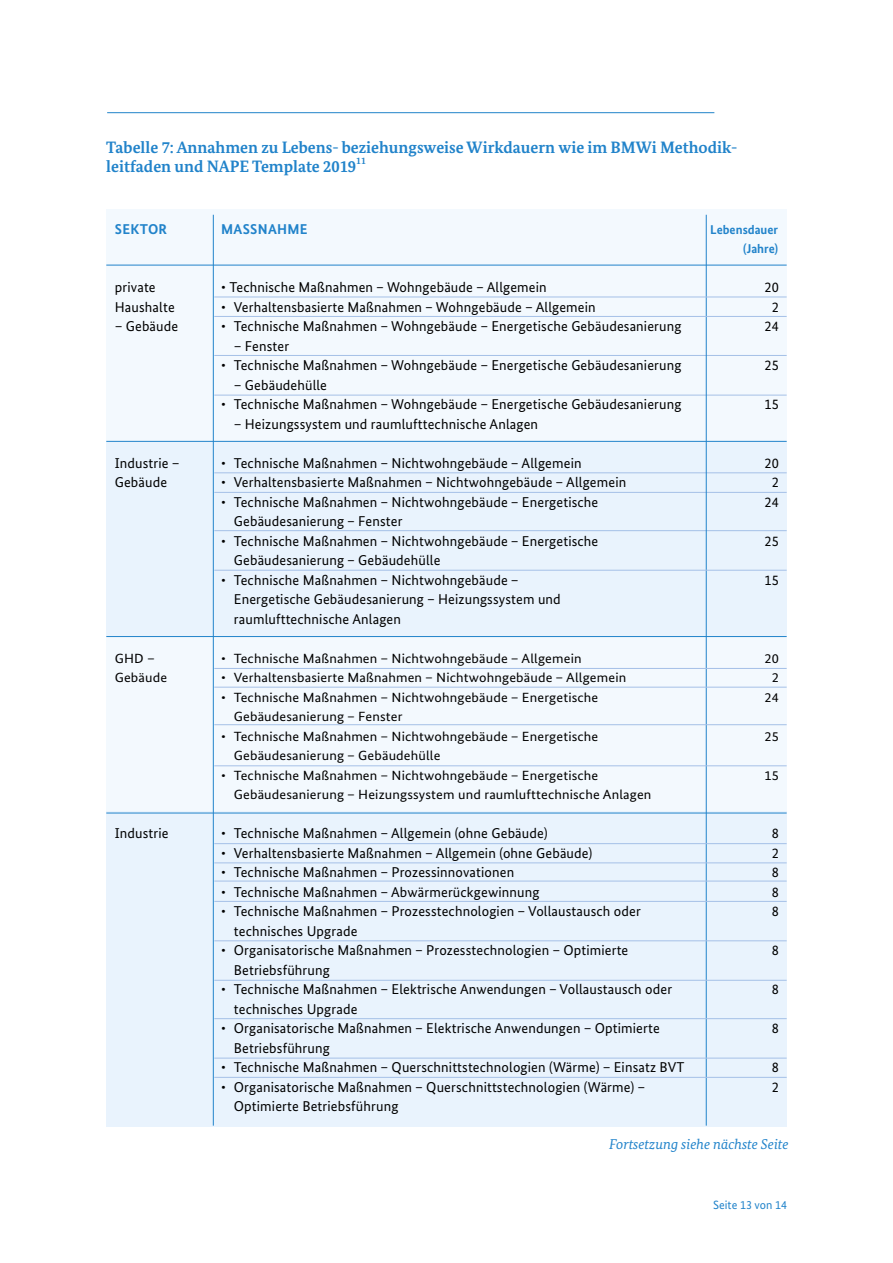
<style>
.page{position:relative;width:893px;height:1263px;background:#fff}
.page>*{position:absolute;margin:0;border:0;box-sizing:border-box;transform-origin:0 0}
.t1{font:700 16.5px/19.5px "Bundes Serif";color:#2183ca}
.t2{font:14.25px/19.5px "Bundes Sans";letter-spacing:.01em;color:#000}
.t3{font:italic 14.25px "Bundes Serif";color:#2183ca}
.t4{font:700 14.25px "Bundes Sans";letter-spacing:.02em;color:#2183ca}
.t5{font:13.35px/19.5px "Bundes Sans";letter-spacing:.01em;color:#000;scale:1.07 1}
.t6{font:700 12.75px/19.5px "Bundes Sans";color:#2183ca;text-align:right}
.t7{font:12px "Bundes Sans";color:#2183ca}
.t8{font:700 9.6px "Bundes Serif";color:#2183ca}
</style>
<div class="page">
<hr style="left:107px;top:112px;width:607px;height:1px;background:#2183ca">
<div style="left:106px;top:210px;width:681px;height:238px;background:#f3f9fe"></div>
<div style="left:106px;top:441px;width:681px;height:195px;background:#e9f3fd"></div>
<div style="left:106px;top:811px;width:681px;height:316px;background:#e9f3fd"></div>
<div style="left:106px;top:636px;width:681px;height:175px;background:#f3f9fe"></div>
<hr style="left:106px;top:265px;width:681px;height:1px;background:#2183ca">
<hr style="left:214px;top:355px;width:573px;height:1px;background:#a5c0e7">
<hr style="left:214px;top:395px;width:573px;height:1px;background:#a5c0e7">
<hr style="left:214px;top:472px;width:573px;height:1px;background:#a5c0e7">
<hr style="left:214px;top:492px;width:573px;height:1px;background:#a5c0e7">
<hr style="left:214px;top:530px;width:573px;height:1px;background:#a5c0e7">
<hr style="left:706px;top:215px;width:1px;height:910px;background:#2183ca">
<hr style="left:213px;top:215px;width:1px;height:910px;background:#2183ca">
<hr style="left:106px;top:636px;width:681px;height:1px;background:#2183ca">
<hr style="left:106px;top:813px;width:681px;height:1px;background:#2183ca">
<hr style="left:214px;top:570px;width:573px;height:1px;background:#a5c0e7">
<hr style="left:214px;top:668px;width:573px;height:1px;background:#a5c0e7">
<hr style="left:214px;top:687px;width:573px;height:1px;background:#a5c0e7">
<hr style="left:214px;top:724px;width:573px;height:1px;background:#a5c0e7">
<hr style="left:214px;top:765px;width:573px;height:1px;background:#a5c0e7">
<hr style="left:214px;top:862px;width:573px;height:1px;background:#a5c0e7">
<hr style="left:214px;top:881px;width:573px;height:1px;background:#a5c0e7">
<hr style="left:214px;top:901px;width:573px;height:1px;background:#a5c0e7">
<hr style="left:214px;top:940px;width:573px;height:1px;background:#a5c0e7">
<hr style="left:214px;top:980px;width:573px;height:1px;background:#a5c0e7">
<hr style="left:214px;top:1018px;width:573px;height:1px;background:#a5c0e7">
<hr style="left:214px;top:1058px;width:573px;height:1px;background:#a5c0e7">
<hr style="left:214px;top:1077px;width:573px;height:1px;background:#a5c0e7">
<hr style="left:214px;top:843px;width:573px;height:1px;background:#a5c0e7">
<hr style="left:106px;top:441px;width:681px;height:1px;background:#2183ca">
<hr style="left:214px;top:297px;width:573px;height:1px;background:#a5c0e7">
<hr style="left:214px;top:316px;width:573px;height:1px;background:#a5c0e7">
<p class="t1" style="left:106px;top:137px;width:633px">Tabelle 7: Annahmen zu Lebens- beziehungsweise Wirkdauern wie im BMWi Methodik&shy;leitfaden und NAPE Template 2019</p>
<p class="t8" style="left:356px;top:155px;width:11px">11</p>
<p class="t4" style="left:115px;top:220px;width:54px">SEKTOR</p>
<p class="t4" style="left:221px;top:220px;width:88px">MASSNAHME</p>
<p class="t6" style="left:710px;top:219px;width:69px">Lebensdauer (Jahre)</p>
<p class="t2" style="left:115px;top:277px;width:61px">private<br>Haushalte</p>
<p class="t2" style="left:115px;top:316px;width:65px">– Gebäude</p>
<p class="t2" style="left:221px;top:277px;width:327px">• Technische Maßnahmen – Wohngebäude – Allgemein</p>
<p class="t2" style="left:221px;top:297px;width:376px">• Verhaltensbasierte Maßnahmen – Wohngebäude – Allgemein</p>
<p class="t2" style="left:221px;top:316px;width:462px">• Technische Maßnahmen – Wohngebäude – Energetische Gebäudesanierung</p>
<p class="t2" style="left:234px;top:336px;width:57px">– Fenster</p>
<p class="t2" style="left:221px;top:355px;width:462px">• Technische Maßnahmen – Wohngebäude – Energetische Gebäudesanierung</p>
<p class="t2" style="left:234px;top:375px;width:95px">– Gebäudehülle</p>
<p class="t2" style="left:221px;top:394px;width:462px">• Technische Maßnahmen – Wohngebäude – Energetische Gebäudesanierung</p>
<p class="t2" style="left:234px;top:414px;width:306px">– Heizungssystem und raumlufttechnische Anlagen</p>
<p class="t2" style="left:765px;top:277px;width:16px;text-align:center">20<br>2<br>24</p>
<p class="t2" style="left:765px;top:355px;width:16px">25</p>
<p class="t2" style="left:765px;top:394px;width:16px">15</p>
<p class="t2" style="left:115px;top:453px;width:66px">Industrie –<br>Gebäude</p>
<p class="t2" style="left:221px;top:453px;width:362px">• Technische Maßnahmen – Nichtwohngebäude – Allgemein</p>
<p class="t2" style="left:221px;top:472px;width:407px">• Verhaltensbasierte Maßnahmen – Nichtwohngebäude – Allgemein</p>
<p class="t2" style="left:234px;top:492px;width:366px;text-indent:-13px">• Technische Maßnahmen – Nichtwohngebäude – Energetische<br>Gebäudesanierung – Fenster</p>
<p class="t2" style="left:234px;top:531px;width:366px;text-indent:-13px">• Technische Maßnahmen – Nichtwohngebäude – Energetische<br>Gebäudesanierung – Gebäudehülle</p>
<p class="t2" style="left:234px;top:570px;width:328px;text-indent:-13px">• Technische Maßnahmen – Nichtwohngebäude –<br>Energetische Gebäudesanierung – Heizungssystem und raumlufttechnische Anlagen</p>
<p class="t5" style="left:115px;top:648px;width:50px">GHD –<br>Gebäude</p>
<p class="t5" style="left:221px;top:648px;width:338px">• Technische Maßnahmen – Nichtwohngebäude – Allgemein</p>
<p class="t5" style="left:221px;top:668px;width:380px">• Verhaltensbasierte Maßnahmen – Nichtwohngebäude – Allgemein</p>
<p class="t5" style="left:234px;top:687px;width:342px;text-indent:-13px">• Technische Maßnahmen – Nichtwohngebäude – Energetische<br>Gebäudesanierung – Fenster</p>
<p class="t5" style="left:234px;top:726px;width:342px;text-indent:-13px">• Technische Maßnahmen – Nichtwohngebäude – Energetische<br>Gebäudesanierung – Gebäudehülle</p>
<p class="t5" style="left:234px;top:765px;width:392px;text-indent:-13px">• Technische Maßnahmen – Nichtwohngebäude – Energetische<br>Gebäudesanierung – Heizungssystem und raumlufttechnische Anlagen</p>
<p class="t2" style="left:115px;top:823px;width:55px">Industrie</p>
<p class="t2" style="left:221px;top:823px;width:328px">• Technische Maßnahmen – Allgemein (ohne Gebäude)</p>
<p class="t2" style="left:221px;top:843px;width:373px">• Verhaltensbasierte Maßnahmen – Allgemein (ohne Gebäude)</p>
<p class="t2" style="left:221px;top:862px;width:295px">• Technische Maßnahmen – Prozessinnovationen</p>
<p class="t2" style="left:221px;top:882px;width:320px">• Technische Maßnahmen – Abwärmerückgewinnung</p>
<p class="t2" style="left:234px;top:901px;width:408px;text-indent:-13px">• Technische Maßnahmen – Prozesstechnologien – Vollaustausch oder technisches Upgrade</p>
<p class="t2" style="left:234px;top:940px;width:396px;text-indent:-13px">• Organisatorische Maßnahmen – Prozesstechnologien – Optimierte<br>Betriebsführung</p>
<p class="t2" style="left:234px;top:979px;width:440px;text-indent:-13px">• Technische Maßnahmen – Elektrische Anwendungen – Vollaustausch oder technisches Upgrade</p>
<p class="t2" style="left:234px;top:1018px;width:427px;text-indent:-13px">• Organisatorische Maßnahmen – Elektrische Anwendungen – Optimierte<br>Betriebsführung</p>
<p class="t2" style="left:221px;top:1057px;width:465px">• Technische Maßnahmen – Querschnittstechnologien (Wärme) – Einsatz BVT</p>
<p class="t2" style="left:234px;top:1077px;width:413px;text-indent:-13px">• Organisatorische Maßnahmen – Querschnittstechnologien (Wärme) –<br>Optimierte Betriebsführung</p>
<p class="t2" style="left:765px;top:453px;width:16px;text-align:center">20<br>2<br>24</p>
<p class="t2" style="left:765px;top:531px;width:16px">25</p>
<p class="t2" style="left:765px;top:570px;width:16px">15</p>
<p class="t5" style="left:765px;top:648px;width:15px;text-align:center">20<br>2<br>24</p>
<p class="t5" style="left:765px;top:726px;width:15px">25</p>
<p class="t5" style="left:765px;top:765px;width:15px">15</p>
<p class="t2" style="left:772px;top:823px;width:9px;text-align:justify">8<br>2<br>8<br>8<br>8</p>
<p class="t2" style="left:772px;top:940px;width:9px">8</p>
<p class="t2" style="left:772px;top:979px;width:9px">8</p>
<p class="t2" style="left:772px;top:1018px;width:9px">8</p>
<p class="t2" style="left:772px;top:1057px;width:9px">8<br>2</p>
<p class="t3" style="left:609px;top:1136px;width:181px">Fortsetzung siehe nächste Seite</p>
<p class="t7" style="left:713px;top:1197px;width:75px">Seite 13 von 14</p>
</div>
